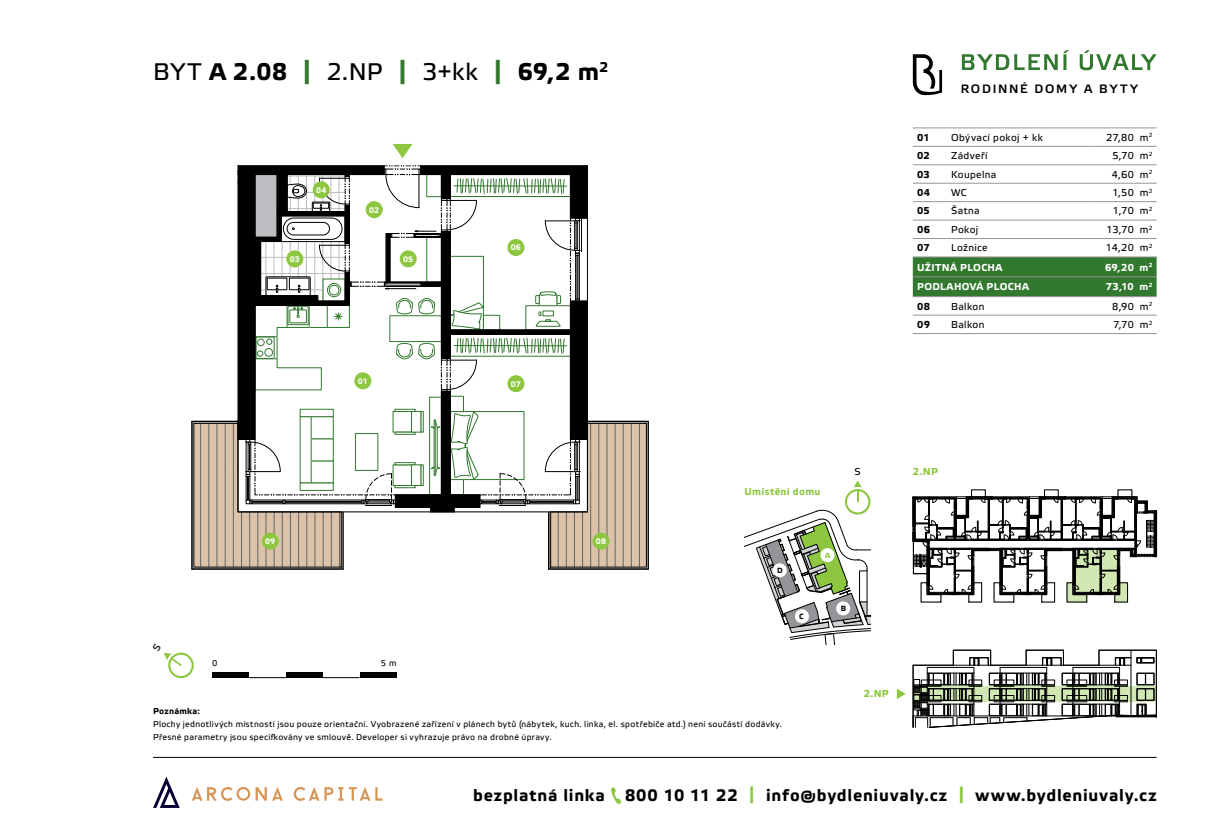
<style>
.page{position:relative;width:1219px;height:834px;background:#fff}
.page>*{position:absolute;margin:0;border:0;box-sizing:border-box;transform-origin:0 0}
.t1{font:24px "Etelka Text";letter-spacing:.03em;color:#000}
.t2{font:700 16.5px "Etelka Text";letter-spacing:.05em;color:#000}
.t3{font:500 12.1px "Etelka";letter-spacing:.14em;color:#000}
.t4{font:10px "Etelka Text";letter-spacing:.035em;color:#000}
.t5{font:700 10px "Etelka Text";letter-spacing:.035em;color:#fff}
.t6{font:700 10px "Etelka Text";letter-spacing:.03em;color:#8dc63f}
.t7{font:700 10px "Etelka Text";letter-spacing:.025em;color:#000}
.t8{font:8.5px/13px "Etelka Text";letter-spacing:.03em;color:#000}
.t9{font:700 8.5px "Etelka Text";letter-spacing:.035em;color:#000}
.t10{font:700 8px "Etelka Text";letter-spacing:.01em;color:#fff}
.t11{font:700 7.5px "Etelka Text";color:#000}
.t12{font:700 7.5px "Etelka Text";color:#8dc63f}
.s1{font-weight:700}
.s2{font-weight:700;color:#32782e}
.s3{color:#8dc63f}
</style>
<div class="page">
<hr style="left:153px;top:756px;width:1004px;height:1px;background:#000">
<svg style="left:153px;top:776px;width:27px;height:31px"></svg>
<svg style="left:256px;top:787px;width:27px;height:13px"></svg>
<svg style="left:192px;top:787px;width:58px;height:13px"></svg>
<svg style="left:294px;top:787px;width:89px;height:13px"></svg>
<svg style="left:962px;top:50px;width:107px;height:20px"></svg>
<svg style="left:1080px;top:50px;width:77px;height:20px"></svg>
<svg style="left:913px;top:54px;width:29px;height:41px"></svg>
<svg style="left:913px;top:650px;width:244px;height:78px"></svg>
<hr style="left:1156px;top:510px;width:1px;height:46px;background:#000">
<svg style="left:913px;top:489px;width:243px;height:113px"></svg>
<hr style="left:157px;top:182px;width:81px;height:1px;background:#000">
<hr style="left:159px;top:171px;width:77px;height:1px;background:#000">
<hr style="left:159px;top:172px;width:77px;height:1px;background:#000">
<hr style="left:159px;top:173px;width:77px;height:1px;background:#000">
<hr style="left:159px;top:174px;width:77px;height:1px;background:#000">
<svg style="left:191px;top:165px;width:458px;height:404px"></svg>
<svg style="left:611px;top:787px;width:10px;height:16px"></svg>
<hr style="left:913px;top:128px;width:34px;height:1px;background:#939598">
<hr style="left:947px;top:128px;width:147px;height:1px;background:#939598">
<hr style="left:1094px;top:128px;width:40px;height:1px;background:#939598">
<svg style="left:1134px;top:128px;width:23px;height:1px"></svg>
<hr style="left:913px;top:146px;width:34px;height:1px;background:#939598">
<hr style="left:947px;top:146px;width:147px;height:1px;background:#939598">
<hr style="left:1094px;top:146px;width:40px;height:1px;background:#939598">
<svg style="left:1134px;top:146px;width:23px;height:1px"></svg>
<hr style="left:913px;top:164px;width:34px;height:1px;background:#939598">
<hr style="left:947px;top:164px;width:147px;height:1px;background:#939598">
<hr style="left:1094px;top:164px;width:40px;height:1px;background:#939598">
<svg style="left:1134px;top:164px;width:23px;height:1px"></svg>
<hr style="left:913px;top:183px;width:34px;height:1px;background:#939598">
<hr style="left:947px;top:183px;width:147px;height:1px;background:#939598">
<hr style="left:1094px;top:183px;width:40px;height:1px;background:#939598">
<svg style="left:1134px;top:183px;width:23px;height:1px"></svg>
<hr style="left:913px;top:201px;width:34px;height:1px;background:#939598">
<hr style="left:947px;top:201px;width:147px;height:1px;background:#939598">
<hr style="left:1094px;top:201px;width:40px;height:1px;background:#939598">
<svg style="left:1134px;top:201px;width:23px;height:1px"></svg>
<hr style="left:913px;top:220px;width:34px;height:1px;background:#939598">
<hr style="left:947px;top:220px;width:147px;height:1px;background:#939598">
<hr style="left:1094px;top:220px;width:40px;height:1px;background:#939598">
<svg style="left:1134px;top:220px;width:23px;height:1px"></svg>
<hr style="left:913px;top:238px;width:34px;height:1px;background:#939598">
<hr style="left:947px;top:238px;width:147px;height:1px;background:#939598">
<hr style="left:1094px;top:238px;width:40px;height:1px;background:#939598">
<svg style="left:1134px;top:238px;width:23px;height:1px"></svg>
<hr style="left:913px;top:315px;width:34px;height:1px;background:#939598">
<hr style="left:947px;top:315px;width:147px;height:1px;background:#939598">
<hr style="left:1094px;top:315px;width:40px;height:1px;background:#939598">
<svg style="left:1134px;top:315px;width:23px;height:1px"></svg>
<hr style="left:913px;top:333px;width:34px;height:1px;background:#939598">
<hr style="left:947px;top:333px;width:147px;height:1px;background:#939598">
<hr style="left:1094px;top:333px;width:40px;height:1px;background:#939598">
<svg style="left:1134px;top:333px;width:23px;height:1px"></svg>
<svg style="left:913px;top:257px;width:244px;height:40px;background:#377934"></svg>
<svg style="left:745px;top:480px;width:127px;height:165px"></svg>
<div style="left:820px;top:548px;width:14px;height:14px;background:#fff;border-radius:50%"></div>
<div style="left:836px;top:601px;width:14px;height:14px;background:#fff;border-radius:50%"></div>
<div style="left:795px;top:609px;width:14px;height:14px;background:#fff;border-radius:50%"></div>
<div style="left:773px;top:563px;width:14px;height:14px;background:#fff;border-radius:50%"></div>
<svg style="left:897px;top:688px;width:9px;height:11px"></svg>
<div style="left:212px;top:672px;width:37px;height:6px;background:#000"></div>
<hr style="left:249px;top:677px;width:37px;height:1px;background:#000">
<div style="left:286px;top:672px;width:37px;height:6px;background:#000"></div>
<hr style="left:323px;top:677px;width:37px;height:1px;background:#000">
<div style="left:360px;top:672px;width:36px;height:6px;background:#000"></div>
<div style="left:354px;top:372px;width:17px;height:17px;background:#8dc63f;border-radius:50%"></div>
<div style="left:366px;top:201px;width:17px;height:17px;background:#8dc63f;border-radius:50%"></div>
<div style="left:286px;top:250px;width:17px;height:17px;background:#8dc63f;border-radius:50%"></div>
<div style="left:313px;top:181px;width:17px;height:17px;background:#8dc63f;border-radius:50%"></div>
<div style="left:400px;top:250px;width:17px;height:17px;background:#8dc63f;border-radius:50%"></div>
<div style="left:507px;top:239px;width:17px;height:17px;background:#8dc63f;border-radius:50%"></div>
<div style="left:507px;top:375px;width:17px;height:17px;background:#8dc63f;border-radius:50%"></div>
<div style="left:592px;top:532px;width:17px;height:17px;background:#8dc63f;border-radius:50%"></div>
<div style="left:262px;top:532px;width:17px;height:17px;background:#8dc63f;border-radius:50%"></div>
<svg style="left:393px;top:144px;width:19px;height:14px"></svg>
<svg style="left:164px;top:652px;width:30px;height:27px"></svg>
<h1 class="t1" style="left:153px;top:57px;width:457px">byt <span class="s1">A 2.08</span> <span class="s2">|</span> 2.NP <span class="s2">|</span> 3+kk <span class="s2">|</span> <span class="s1">69,2 m</span><sup>2</sup></h1>
<p class="t10" style="left:316px;top:185px;width:12px">04</p>
<p class="t10" style="left:290px;top:254px;width:12px">03</p>
<p class="t10" style="left:369px;top:205px;width:12px">02</p>
<p class="t10" style="left:403px;top:254px;width:12px">05</p>
<p class="t10" style="left:358px;top:376px;width:11px">01</p>
<p class="t10" style="left:511px;top:242px;width:12px">06</p>
<p class="t10" style="left:511px;top:378px;width:12px">07</p>
<h3 class="t3" style="left:961px;top:81px;width:179px">RODINNÉ DOMY A BYTY</h3>
<p class="t7" style="left:917px;top:131px;width:14px">01</p>
<p class="t4" style="left:951px;top:131px;width:93px">Obývací pokoj + kk</p>
<p class="t4" style="left:1106px;top:131px;width:48px">27,80 m<sup>2</sup></p>
<p class="t7" style="left:917px;top:149px;width:14px">02</p>
<p class="t4" style="left:951px;top:149px;width:38px">Zádveří</p>
<p class="t4" style="left:1112px;top:149px;width:41px">5,70 m<sup>2</sup></p>
<p class="t7" style="left:917px;top:168px;width:14px">03</p>
<p class="t4" style="left:951px;top:168px;width:47px">Koupelna</p>
<p class="t4" style="left:1112px;top:168px;width:42px">4,60 m<sup>2</sup></p>
<p class="t7" style="left:917px;top:186px;width:15px">04</p>
<p class="t4" style="left:951px;top:186px;width:17px">WC</p>
<p class="t4" style="left:1112px;top:186px;width:41px">1,50 m<sup>2</sup></p>
<p class="t7" style="left:917px;top:205px;width:14px">05</p>
<p class="t4" style="left:951px;top:205px;width:30px">Šatna</p>
<p class="t4" style="left:1113px;top:205px;width:41px">1,70 m<sup>2</sup></p>
<p class="t7" style="left:917px;top:223px;width:14px">06</p>
<p class="t4" style="left:951px;top:223px;width:29px">Pokoj</p>
<p class="t4" style="left:1107px;top:223px;width:47px">13,70 m<sup>2</sup></p>
<p class="t7" style="left:917px;top:241px;width:14px">07</p>
<p class="t4" style="left:951px;top:242px;width:38px">Ložnice</p>
<p class="t4" style="left:1106px;top:242px;width:48px">14,20 m<sup>2</sup></p>
<p class="t5" style="left:917px;top:261px;width:86px">užitná plocha</p>
<p class="t5" style="left:1105px;top:261px;width:49px">69,20 m<sup>2</sup></p>
<p class="t5" style="left:917px;top:280px;width:112px">podlahová plocha</p>
<p class="t5" style="left:1106px;top:280px;width:48px">73,10 m<sup>2</sup></p>
<p class="t7" style="left:917px;top:300px;width:14px">08</p>
<p class="t4" style="left:951px;top:300px;width:35px">Balkon</p>
<p class="t4" style="left:1112px;top:300px;width:42px">8,90 m<sup>2</sup></p>
<p class="t7" style="left:917px;top:318px;width:14px">09</p>
<p class="t4" style="left:951px;top:318px;width:35px">Balkon</p>
<p class="t4" style="left:1113px;top:318px;width:41px">7,70 m<sup>2</sup></p>
<p class="t6" style="left:745px;top:485px;width:77px">Umístění domu</p>
<p class="t4" style="left:854px;top:465px;width:8px">S</p>
<p class="t10" style="left:265px;top:536px;width:12px">09</p>
<p class="t10" style="left:596px;top:536px;width:12px">08</p>
<p class="t8" style="left:212px;top:656px;width:7px">0</p>
<p class="t8" style="left:381px;top:656px;width:17px">5 m</p>
<p class="t11" style="left:777px;top:565px;width:7px">D</p>
<p class="t9" style="left:153px;top:706px;width:49px">Poznámka:</p>
<p class="t8" style="left:153px;top:718px;width:630px">Plochy jednotlivých místností jsou pouze orientační. Vyobrazené zařízení v plánech bytů (nábytek, kuch. linka, el. spotřebiče atd.) není součástí dodávky.<br>Přesné parametry jsou specifkovány ve smlouvě. Developer si vyhrazuje právo na drobné úpravy.</p>
<p class="t11" style="left:799px;top:611px;width:6px">C</p>
<p class="t12" style="left:825px;top:550px;width:7px">A</p>
<p class="t11" style="left:841px;top:603px;width:7px">B</p>
<p class="t6" style="left:864px;top:687px;width:27px">2.NP</p>
<p class="t6" style="left:913px;top:465px;width:27px">2.NP</p>
<h2 class="t2" style="left:473px;top:784px;width:685px">bezplatná linka 800 10 11 22 <span class="s3">|</span> info@bydleniuvaly.cz <span class="s3">|</span> www.bydleniuvaly.cz</h2>
</div>
